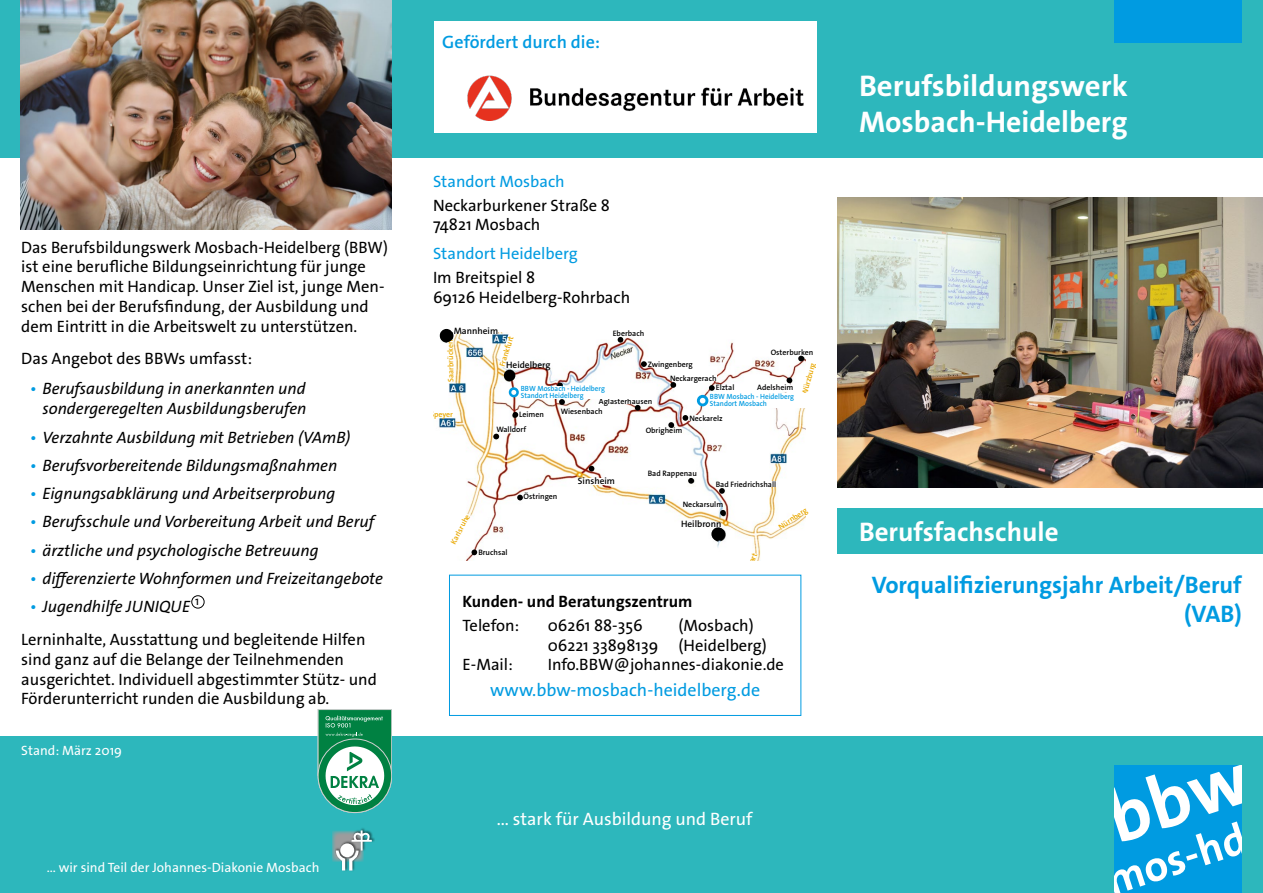
<style>
.page{position:relative;width:1263px;height:893px;background:#fff}
.page>*{position:absolute;margin:0;border:0;box-sizing:border-box;transform-origin:0 0}
.t1{font:700 43.8px "The Sans Os F";color:#fff}
.t2{font:700 30px/36px "The Sans Os F";color:#fff}
.t3{font:700 27px "The Sans Os F";color:#fff}
.t4{font:700 24px/28.8px "The Sans Os F";color:#009be1;text-align:right}
.t5{font:18px "The Sans Os F";color:#fff}
.t6{font:18px "The Sans Os F";color:#009be1}
.t7{font:600 18px "The Sans Os F";color:#009be1}
.t8{font:16.5px/19.8px "The Sans Os F";color:#000}
.t9{font:italic 16.5px/19.8px "The Sans Os F";color:#000;text-align:right}
.t10{font:16.5px "The Sans Os F";color:#009be1}
.t11{font:700 16.5px "The Sans Os F";color:#000}
.t12{font:13.5px "The Sans Os F";color:#fff}
.t13{font:12px "The Sans Os F";color:#000}
.t14{font:600 9.3px "The Sans Os F";color:#000}
.t15{font:600 7.8px/14.7px "The Sans Os F";color:#000}
.t16{font:600 7.8px "The Sans Os F";color:#e9a800}
.t17{font:600 7.5px/7.2px "The Sans Os F";color:#009be1;scale:.95 1}
.s1{color:#009be1}
.s2{font-style:italic;color:#009be1}
.s3{font-style:italic}
</style>
<div class="page">
<div style="left:0;top:0;width:1263px;height:157px;background:#2db7bc"></div>
<div style="left:0;top:736px;width:1263px;height:157px;background:#2db7bc"></div>
<img style="left:838px;top:197px;width:425px;height:290px">
<div style="left:838px;top:508px;width:425px;height:46px;background:#2db7bc"></div>
<div style="left:1114px;top:0;width:128px;height:43px;background:#009be1"></div>
<div style="left:1114px;top:765px;width:128px;height:128px;background:#009be1"></div>
<div style="left:434px;top:21px;width:382px;height:112px;background:#fff"></div>
<img style="left:467px;top:76px;width:337px;height:45px">
<img style="left:21px;top:0;width:370px;height:230px">
<img style="left:439px;top:332px;width:366px;height:229px">
<div style="left:578px;top:478px;width:37px;height:6px;background:#fff"></div>
<div style="left:454px;top:327px;width:44px;height:7px;background:#fff"></div>
<div style="left:716px;top:481px;width:60px;height:6px;background:#fff"></div>
<div style="left:599px;top:398px;width:53px;height:6px;background:#fff"></div>
<div style="left:689px;top:415px;width:34px;height:5px;background:#fff"></div>
<div style="left:670px;top:375px;width:47px;height:5px;background:#fff"></div>
<svg style="left:499px;top:335px;width:15px;height:32px"></svg>
<svg style="left:447px;top:340px;width:7px;height:42px"></svg>
<svg style="left:748px;top:552px;width:9px;height:9px"></svg>
<svg style="left:777px;top:506px;width:29px;height:24px"></svg>
<div style="left:440px;top:329px;width:13px;height:13px;background:#000;border-radius:50%"></div>
<div style="left:711px;top:527px;width:14px;height:14px;background:#000;border-radius:50%"></div>
<div style="left:504px;top:370px;width:11px;height:11px;background:#000;border-radius:50%"></div>
<svg style="left:493px;top:434px;width:6px;height:5px"></svg>
<svg style="left:512px;top:412px;width:6px;height:6px"></svg>
<svg style="left:559px;top:399px;width:6px;height:6px"></svg>
<svg style="left:635px;top:405px;width:5px;height:6px"></svg>
<svg style="left:557px;top:383px;width:6px;height:3px"></svg>
<svg style="left:618px;top:337px;width:5px;height:6px"></svg>
<svg style="left:641px;top:361px;width:6px;height:6px"></svg>
<svg style="left:670px;top:382px;width:6px;height:6px"></svg>
<svg style="left:668px;top:422px;width:6px;height:6px"></svg>
<svg style="left:682px;top:415px;width:6px;height:6px"></svg>
<div style="left:710px;top:393px;width:105px;height:15px;background:#fff"></div>
<div style="left:697px;top:395px;width:11px;height:11px;background:#009be1;border-radius:50%"></div>
<svg style="left:700px;top:398px;width:5px;height:6px"></svg>
<div style="left:521px;top:386px;width:114px;height:12px;background:#fff"></div>
<svg style="left:509px;top:387px;width:10px;height:10px"></svg>
<svg style="left:511px;top:390px;width:5px;height:5px"></svg>
<svg style="left:589px;top:466px;width:5px;height:5px"></svg>
<svg style="left:517px;top:495px;width:6px;height:5px"></svg>
<svg style="left:450px;top:513px;width:27px;height:42px"></svg>
<svg style="left:709px;top:385px;width:6px;height:6px"></svg>
<svg style="left:719px;top:488px;width:6px;height:6px"></svg>
<svg style="left:688px;top:478px;width:6px;height:6px"></svg>
<svg style="left:720px;top:510px;width:6px;height:6px"></svg>
<svg style="left:786px;top:377px;width:6px;height:6px"></svg>
<svg style="left:798px;top:356px;width:8px;height:37px"></svg>
<div style="left:192px;top:595px;width:12px;height:13px;border:1px solid #000;border-radius:50%"></div>
<div style="left:318px;top:739px;width:74px;height:73px;background:#008142;border-radius:50%"></div>
<svg style="left:318px;top:709px;width:74px;height:96px"></svg>
<svg style="left:332px;top:831px;width:4px;height:31px"></svg>
<div style="left:350px;top:827px;width:25px;height:25px;background:#000;opacity:.6"></div>
<div style="left:348px;top:847px;width:14px;height:25px;background:#000;opacity:.6"></div>
<div style="left:335px;top:847px;width:14px;height:25px;background:#000;opacity:.6"></div>
<svg style="left:336px;top:830px;width:36px;height:40px"></svg>
<div style="left:339px;top:840px;width:19px;height:18px;background:#000;opacity:.6"></div>
<div style="left:340px;top:843px;width:14px;height:14px;background:#fff;border-radius:50%"></div>
<div style="left:449px;top:575px;width:352px;height:141px;border:1px solid #009be1"></div>
<p class="t8" style="left:21px;top:237px;width:368px">Das Berufsbildungswerk Mosbach-Heidelberg (BBW) ist eine berufliche Bildungseinrichtung für junge Menschen mit Handicap. Unser Ziel ist, junge Men&shy;schen bei der Berufsfindung, der Ausbildung und dem Eintritt in die Arbeitswelt zu unterstützen.</p>
<p class="t8" style="left:21px;top:349px;width:232px">Das Angebot des BBWs umfasst:</p>
<p class="t9" style="left:30px;top:379px;width:278px"><span class="s1">•</span> Berufsausbildung in anerkannten und sondergeregelten Ausbildungsberufen</p>
<p class="t9" style="left:30px;top:428px;width:322px"><span class="s1">•</span> Verzahnte Ausbildung mit Betrieben (VAmB)</p>
<p class="t9" style="left:30px;top:456px;width:309px"><span class="s1">•</span> Berufsvorbereitende Bildungsmaßnahmen</p>
<p class="t9" style="left:30px;top:484px;width:307px"><span class="s1">•</span> Eignungsabklärung und Arbeitserprobung</p>
<p class="t9" style="left:30px;top:512px;width:346px"><span class="s1">•</span> Berufsschule und Vorbereitung Arbeit und Beruf</p>
<p class="t9" style="left:30px;top:541px;width:290px"><span class="s1">•</span> ärztliche und psychologische Betreuung</p>
<p class="t9" style="left:30px;top:569px;width:355px"><span class="s1">•</span> differenzierte Wohnformen und Freizeitangebote</p>
<p class="t8" style="left:21px;top:591px;width:346px;line-height:32.5px;text-indent:8px"><span class="s2">•</span> <span class="s3">Jugendhilfe JUNIQUE<br></span>Lerninhalte, Ausstattung und begleitende Hilfen</p>
<p class="t8" style="left:21px;top:649px;width:357px">sind ganz auf die Belange der Teilnehmenden ausgerichtet. Individuell abgestimmter Stütz- und<br>Förderunterricht runden die Ausbildung ab.</p>
<p class="t12" style="left:21px;top:741px;width:102px">Stand: März 2019</p>
<p class="t13" style="left:195px;top:593px;width:6px">1</p>
<p class="t12" style="left:47px;top:858px;width:274px">... wir sind Teil der Johannes-Diakonie Mosbach</p>
<p class="t7" style="left:442px;top:31px;width:159px">Gefördert durch die:</p>
<p class="t10" style="left:433px;top:170px;width:133px">Standort Mosbach</p>
<p class="t8" style="left:433px;top:195px;width:178px">Neckarburkener Straße 8<br>74821 Mosbach</p>
<p class="t10" style="left:433px;top:243px;width:146px">Standort Heidelberg</p>
<p class="t8" style="left:433px;top:267px;width:199px">Im Breitspiel 8<br>69126 Heidelberg-Rohrbach</p>
<p class="t14" style="left:454px;top:325px;width:46px">Mannheim</p>
<p class="t15" style="left:613px;top:326px;width:33px">Eberbach</p>
<p class="t16" style="left:497px;top:365px;width:33px;rotate:-73deg">Frankfurt</p>
<p class="t16" style="left:446px;top:382px;width:44px;rotate:-91deg">Saarbrücken</p>
<p class="t15" style="left:771px;top:345px;width:44px">Osterburken</p>
<p class="t15" style="left:648px;top:357px;width:47px">Zwingenberg</p>
<p class="t14" style="left:506px;top:359px;width:46px">Heidelberg</p>
<p class="t16" style="left:799px;top:394px;width:35px;rotate:-75deg">Würzburg</p>
<p class="t15" style="left:670px;top:371px;width:48px">Neckargerach</p>
<p class="t15" style="left:716px;top:380px;width:20px">Elztal</p>
<p class="t15" style="left:757px;top:380px;width:38px">Adelsheim</p>
<p class="t17" style="left:521px;top:385px;width:90px">BBW Mosbach - Heidelberg<br>Standort Heidelberg</p>
<p class="t17" style="left:710px;top:392px;width:90px">BBW Mosbach - Heidelberg<br>Standort Mosbach</p>
<p class="t15" style="left:599px;top:394px;width:55px">Aglasterhausen</p>
<p class="t15" style="left:646px;top:423px;width:38px">Obrigheim</p>
<p class="t15" style="left:561px;top:404px;width:43px">Wiesenbach</p>
<p class="t16" style="left:430px;top:409px;width:24px">Speyer</p>
<p class="t15" style="left:496px;top:407px;width:49px;text-indent:23px">Leimen<br>Walldorf</p>
<p class="t15" style="left:689px;top:411px;width:35px">Neckarelz</p>
<p class="t16" style="left:448px;top:541px;width:34px;rotate:-62deg">Karlsruhe</p>
<p class="t15" style="left:478px;top:545px;width:31px">Bruchsal</p>
<p class="t15" style="left:523px;top:489px;width:35px">Östringen</p>
<p class="t14" style="left:578px;top:475px;width:39px">Sinsheim</p>
<p class="t15" style="left:648px;top:466px;width:51px">Bad Rappenau</p>
<p class="t15" style="left:716px;top:477px;width:62px">Bad Friedrichshall</p>
<p class="t15" style="left:683px;top:497px;width:42px">Neckarsulm</p>
<p class="t14" style="left:681px;top:518px;width:42px">Heilbronn</p>
<p class="t16" style="left:776px;top:523px;width:34px;rotate:-34deg">Nürnberg</p>
<p class="t11" style="left:463px;top:590px;width:231px">Kunden- und Beratungszentrum</p>
<p class="t8" style="left:463px;top:615px;width:58px">Telefon:</p>
<p class="t8" style="left:548px;top:615px;width:97px">06261 88-356</p>
<p class="t8" style="left:548px;top:615px;width:221px;text-indent:131px">(Mosbach)<br>06221 33898139 (Heidelberg)</p>
<p class="t8" style="left:463px;top:655px;width:52px">E-Mail:</p>
<p class="t8" style="left:548px;top:655px;width:238px">Info.BBW@johannes-diakonie.de</p>
<p class="t6" style="left:490px;top:678px;width:271px">www.bbw-mosbach-heidelberg.de</p>
<h2 class="t2" style="left:859px;top:68px;width:270px">Berufsbildungswerk<br>Mosbach-Heidelberg</h2>
<h3 class="t3" style="left:859px;top:514px;width:201px">Berufsfachschule</h3>
<h3 class="t4" style="left:872px;top:571px;width:371px">Vorqualifizierungsjahr Arbeit/Beruf (VAB)</h3>
<p class="t5" style="left:497px;top:808px;width:257px">... stark für Ausbildung und Beruf</p>
<h1 class="t1" style="left:1099px;top:855px;width:146px;rotate:-18deg">mos-hd</h1>
</div>
